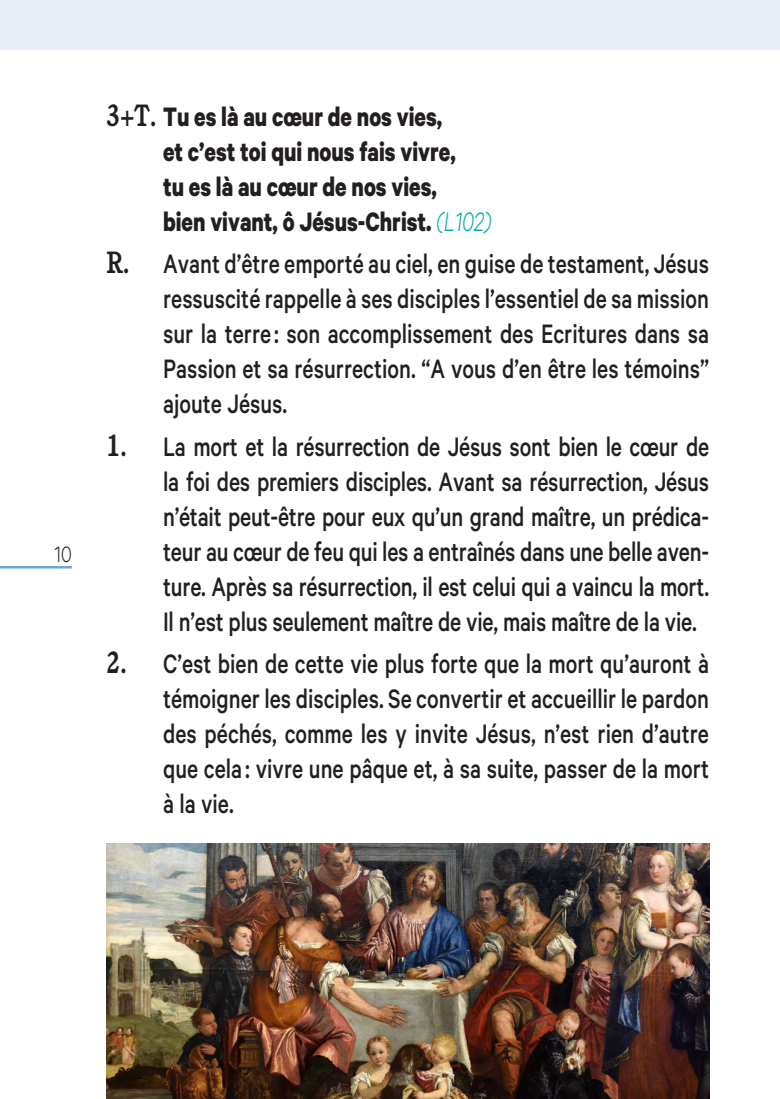
<style>
.page{position:relative;width:780px;height:1099px;background:#fff}
.page>*{position:absolute;margin:0;border:0;box-sizing:border-box;transform-origin:0 0}
.t1{font:500 30px/35px "Calibre";color:#231f20;text-align:justify;scale:.8 1}
.t2{font:700 30px/35px "Calibre";color:#231f20;scale:.8 1}
.t3{font:300 25px "Calibre";color:#231f20;scale:.8 1}
.s1{font-family:"Cushing"}
.s2{font-weight:300;font-style:italic;color:#00aba7}
.s3{font-family:"Cushing";font-weight:700}
</style>
<div class="page">
<div style="left:0;top:0;width:780px;height:50px;background:#e7eef8"></div>
<img style="left:106px;top:843px;width:603px;height:255px">
<hr style="left:0;top:566px;width:72px;height:2px;background:#71a3d6">
<p class="t3" style="left:54px;top:540px;width:23px">10</p>
<p class="t2" style="left:163px;top:98px;width:412px;text-indent:-57px"><span class="s1">3+T.</span> Tu es là au cœur de nos vies,<br>et c’est toi qui nous fais vivre,<br>tu es là au cœur de nos vies,<br>bien vivant, ô Jésus-Christ. <span class="s2">(L102)</span></p>
<p class="t1" style="left:163px;top:246px;width:684px;text-indent:-57px"><span class="s3">R.</span> Avant d’être emporté au ciel, en guise de testament, Jésus ressuscité rappelle à ses disciples l’essentiel de sa mission sur la terre : son accomplissement des Ecritures dans sa Passion et sa résurrection. “A vous d’en être les témoins” ajoute Jésus.</p>
<p class="t1" style="left:163px;top:428px;width:684px;text-indent:-57px"><span class="s3">1.</span> La mort et la résurrection de Jésus sont bien le cœur de la foi des premiers disciples. Avant sa résurrection, Jésus n’était peut-être pour eux qu’un grand maître, un prédica&shy;teur au cœur de feu qui les a entraînés dans une belle aven&shy;ture. Après sa résurrection, il est celui qui a vaincu la mort.<br>Il n’est plus seulement maître de vie, mais maître de la vie.</p>
<p class="t1" style="left:163px;top:645px;width:684px;text-indent:-57px"><span class="s3">2.</span> C’est bien de cette vie plus forte que la mort qu’auront à témoigner les disciples. Se convertir et accueillir le pardon des péchés, comme les y invite Jésus, n’est rien d’autre que cela : vivre une pâque et, à sa suite, passer de la mort à la vie.</p>
</div>
